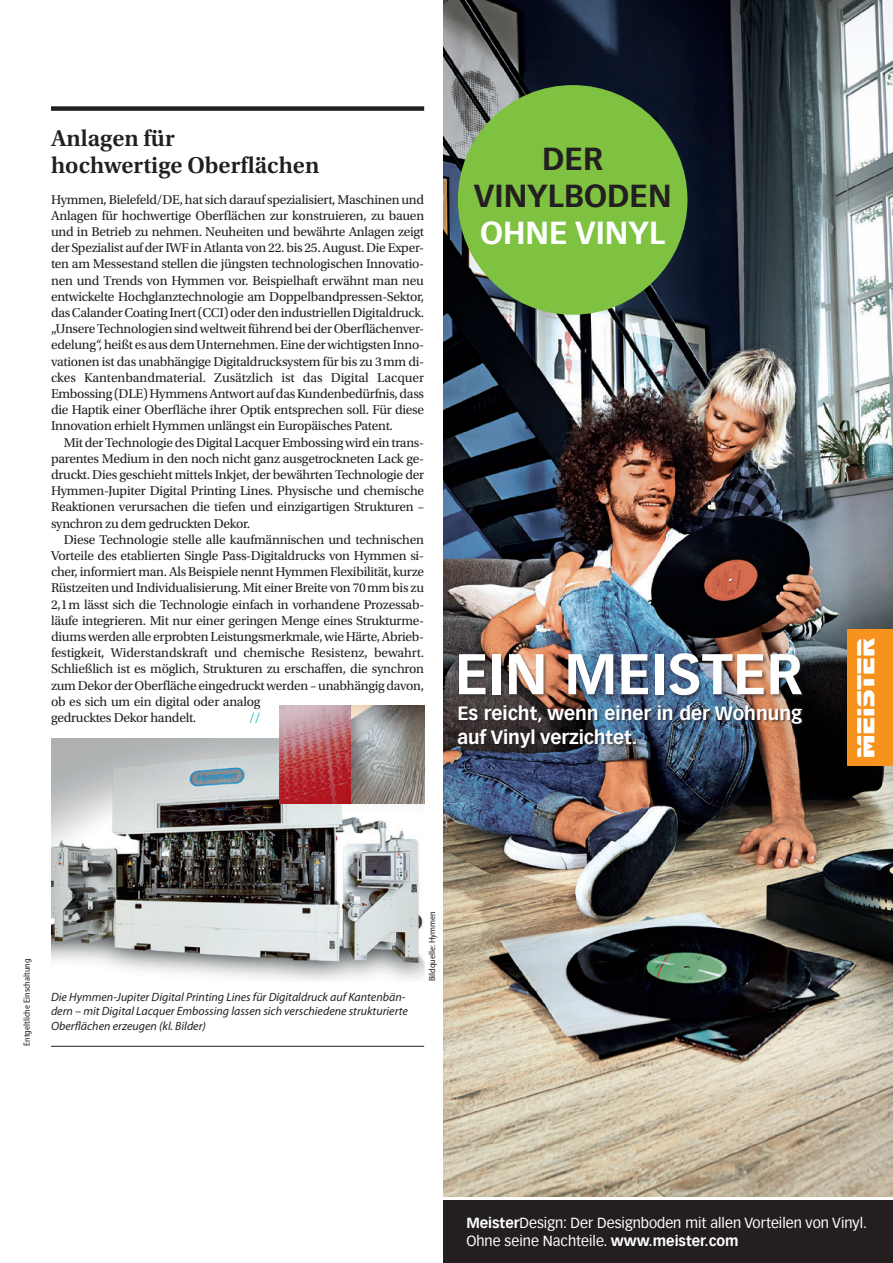
<style>
.page{position:relative;width:893px;height:1263px;background:#fff}
.page>*{position:absolute;margin:0;border:0;box-sizing:border-box;transform-origin:0 0}
.t1{font:700 56.25px "Vectora Meister Werke";color:#fff}
.t2{font:700 31.05px/37.2px "Vectora Meister Werke";color:#231f20;text-align:center}
.t3{font:700 31.05px "Vectora Meister Werke";color:#fff}
.t4{font:600 24px/27px "Utopia Std";color:#231f20}
.t5{font:700 18.75px/24px "Vectora Meister Werke";color:#fff}
.t6{font:14.25px/18px "Vectora Meister Werke";color:#fff}
.t7{font:13.5px/16.2px "Utopia Std";letter-spacing:-.02em;color:#231f20;text-align:justify}
.t8{font:13.5px "Utopia Std";color:#00b5ac}
.t9{font:italic 12px/14.4px "Myriad Pro";color:#231f20}
.t10{font:semi-condensed 9px "Myriad Pro";color:#231f20}
.s1{font-weight:700}
</style>
<div class="page">
<img style="left:443px;top:0;width:450px;height:1196px">
<div style="left:458px;top:652px;width:349px;height:48px;background:#231f20;opacity:.6"></div>
<div style="left:458px;top:706px;width:347px;height:45px;background:#231f20;opacity:.6"></div>
<div style="left:847px;top:629px;width:46px;height:136px;background:#f7931d"></div>
<svg style="left:857px;top:638px;width:17px;height:35px"></svg>
<svg style="left:857px;top:675px;width:4px;height:15px"></svg>
<svg style="left:857px;top:690px;width:17px;height:67px"></svg>
<div style="left:863px;top:679px;width:11px;height:7px;background:#fff"></div>
<div style="left:443px;top:1200px;width:450px;height:63px;background:#231f20"></div>
<div style="left:458px;top:85px;width:229px;height:230px;background:#7fc241;border-radius:50%"></div>
<div style="left:51px;top:106px;width:373px;height:5px;background:#231f20"></div>
<img style="left:51px;top:738px;width:373px;height:243px">
<hr style="left:51px;top:1046px;width:373px;height:1px;background:#231f20">
<img style="left:280px;top:706px;width:144px;height:97px">
<h3 class="t4" style="left:51px;top:125px;width:270px">Anlagen für<br>hochwertige Oberflächen</h3>
<p class="t7" style="left:51px;top:191px;width:375px">Hymmen, Bielefeld/DE, hat sich darauf spezialisiert, Maschinen und Anlagen für hochwertige Oberflächen zur konstruieren, zu bauen und in Betrieb zu nehmen. Neuheiten und bewährte Anlagen zeigt der Spezialist auf der IWF in Atlanta von 22. bis 25. August. Die Exper&shy;ten am Messestand stellen die jüngsten technologischen Innovatio&shy;nen und Trends von Hymmen vor. Beispielhaft erwähnt man neu entwickelte Hochglanztechnologie am Doppelbandpressen-Sektor, das Calander Coating Inert (CCI) oder den industriellen Digitaldruck. „Unsere Technologien sind weltweit führend bei der Oberflächenver&shy;edelung“, heißt es aus dem Unternehmen. Eine der wichtigsten Inno&shy;vationen ist das unabhängige Digitaldrucksystem für bis zu 3mm di&shy;ckes Kantenbandmaterial. Zusätzlich ist das Digital Lacquer Embossing (DLE) Hymmens Antwort auf das Kundenbedürfnis, dass die Haptik einer Oberfläche ihrer Optik entsprechen soll. Für diese Innovation erhielt Hymmen unlängst ein Europäisches Patent.</p>
<p class="t7" style="left:51px;top:434px;width:375px;text-indent:13px">Mit der Technologie des Digital Lacquer Embossing wird ein trans&shy;parentes Medium in den noch nicht ganz ausgetrockneten Lack ge&shy;druckt. Dies geschieht mittels Inkjet, der bewährten Technologie der Hymmen-Jupiter Digital Printing Lines. Physische und chemische Reaktionen verursachen die tiefen und einzigartigen Strukturen – synchron zu dem gedruckten Dekor.</p>
<p class="t7" style="left:51px;top:531px;width:375px;text-align:left;text-indent:13px">Diese Technologie stelle alle kaufmännischen und technischen Vorteile des etablierten Single Pass-Digitaldrucks von Hymmen si&shy;cher, informiert man. Als Beispiele nennt Hymmen Flexibilität, kurze Rüstzeiten und Individualisierung. Mit einer Breite von 70mm bis zu 2,1m lässt sich die Technologie einfach in vorhandene Prozessab&shy;läufe integrieren. Mit nur einer geringen Menge eines Strukturme&shy;diums werden alle erprobten Leistungsmerkmale, wie Härte, Abrieb&shy;festigkeit, Widerstandskraft und chemische Resistenz, bewahrt.<br>Schließlich ist es möglich, Strukturen zu erschaffen, die synchron zum Dekor der Oberfläche eingedruckt werden – unabhängig davon, ob es sich um ein digital oder analog<br>gedrucktes Dekor handelt.</p>
<p class="t8" style="left:249px;top:710px;width:13px">//</p>
<h2 class="t2" style="left:474px;top:140px;width:199px">DER<br>VINYLBODEN</h2>
<h2 class="t3" style="left:480px;top:214px;width:187px">OHNE VINYL</h2>
<h1 class="t1" style="left:455px;top:640px;width:349px">EIN MEISTER</h1>
<h3 class="t5" style="left:457px;top:702px;width:346px">Es reicht, wenn einer in der Wohnung auf Vinyl verzichtet.</h3>
<p class="t10" style="left:21px;top:1046px;width:89px;rotate:-90deg">Entgeltliche Einschaltung</p>
<p class="t9" style="left:51px;top:989px;width:358px">Die Hymmen-Jupiter Digital Printing Lines für Digitaldruck auf Kantenbän&shy;dern – mit Digital Lacquer Embossing lassen sich verschiedene strukturierte<br>Oberflächen erzeugen (kl. Bilder)</p>
<p class="t10" style="left:427px;top:981px;width:72px;rotate:-90deg">Bildquelle: Hymmen</p>
<p class="t6" style="left:466px;top:1214px;width:402px"><span class="s1">Meister</span>Design: Der Designboden mit allen Vorteilen von Vinyl.<br>Ohne seine Nachteile. <span class="s1">www.meister.com</span></p>
</div>
